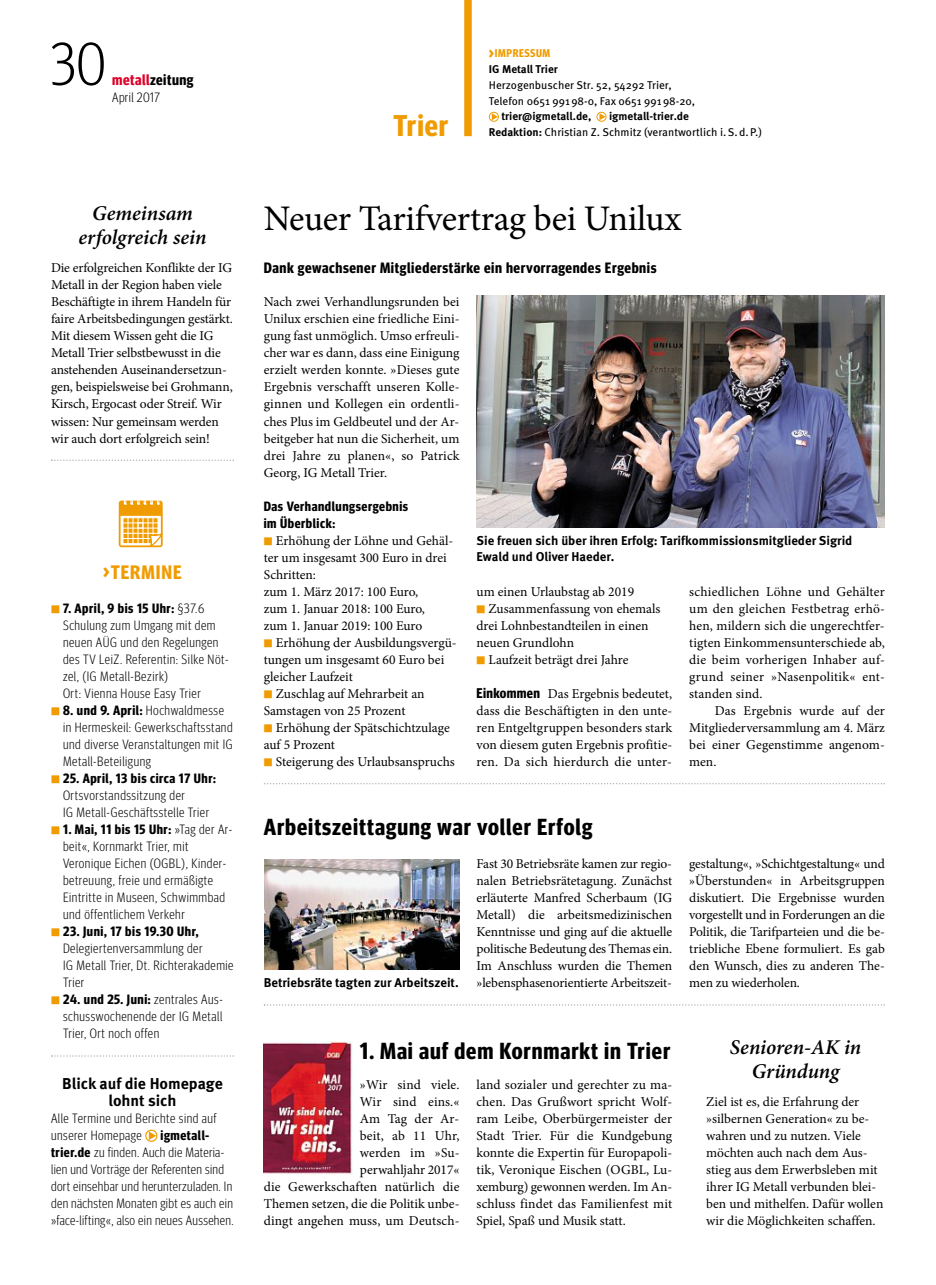
<style>
.page{position:relative;width:936px;height:1285px;background:#fff}
.page>*{position:absolute;margin:0;border:0;box-sizing:border-box;transform-origin:0 0}
.t1{font:300 60px "Meta Headline Cond OT";color:#000}
.t2{font:36px "Minion Pro";letter-spacing:-.01em;color:#000}
.t3{font:700 30px "Meta Headline Cond OT";letter-spacing:.03em;color:#f09c00}
.t4{font:700 23.25px "Meta Headline Cond OT";letter-spacing:.04em;color:#000}
.t5{font:italic 600 21px/24px "Minion Pro";letter-spacing:-.005em;color:#000;text-align:center}
.t6{font:700 19.5px "Meta Headline Cond OT";letter-spacing:.05em;color:#f09c00}
.t7{font:700 15.75px/17px "Meta OT";color:#000;text-align:center}
.t8{font:700 15px "Meta Headline Cond OT";letter-spacing:.04em;color:#000}
.t9{font:13.5px/17px "Minion Pro";color:#000}
.t10{font:300 13.5px/17px "Meta Headline Cond OT";letter-spacing:.04em;color:#000}
.t11{font:700 13.5px/17px "Meta Headline Cond OT";letter-spacing:.04em;color:#000}
.t12{font:700 12.75px/15.8px "Meta OT";color:#000}
.t13{font:11.25px/15.8px "Meta OT";color:#000}
.t14{font:700 11.25px "Meta OT";color:#000}
.t15{font:700 11.25px "Meta Headline Cond OT";letter-spacing:.05em;color:#f09c00}
.s1{color:#de0029}
.s2{font-family:"Meta OT";font-weight:700;font-size:10.5px;color:#f09c00}
.s3{font-weight:700}
.s4{font-size:15.75px}
.s5{font-family:"Meta Headline Cond OT";font-weight:700;font-size:14.1px}
</style>
<div class="page">
<svg style="left:51px;top:459px;width:183px;height:2px"></svg>
<svg style="left:51px;top:499px;width:183px;height:642px"></svg>
<div style="left:464px;top:0;width:7px;height:136px;background:#f09c00"></div>
<svg style="left:264px;top:783px;width:620px;height:1px"></svg>
<svg style="left:489px;top:112px;width:117px;height:10px"></svg>
<svg style="left:264px;top:1004px;width:620px;height:1px"></svg>
<img style="left:264px;top:859px;width:196px;height:110px">
<img style="left:476px;top:295px;width:408px;height:232px">
<img style="left:264px;top:1041px;width:88px;height:133px">
<h1 class="t1" style="left:50px;top:29px;width:58px">30</h1>
<p class="t8" style="left:112px;top:71px;width:83px"><span class="s1">metall</span>zeitung</p>
<p class="t10" style="left:112px;top:89px;width:49px">April 2017</p>
<h3 class="t5" style="left:78px;top:200px;width:129px">Gemeinsam erfolgreich sein</h3>
<p class="t9" style="left:51px;top:259px;width:183px">Die erfolgreichen Konflikte der IG Metall in der Region haben viele Beschäftigte in ihrem Handeln für faire Arbeitsbedingungen gestärkt.<br>Mit diesem Wissen geht die IG Metall Trier selbstbewusst in die anstehenden Auseinandersetzun&shy;gen, beispielsweise bei Grohmann, Kirsch, Ergocast oder Streif. Wir wissen: Nur gemeinsam werden wir auch dort erfolgreich sein!</p>
<h3 class="t6" style="left:103px;top:560px;width:80px">&gt;TERMINE</h3>
<p class="t10" style="left:63px;top:599px;width:167px;text-indent:-12px"><span class="s2">■</span> <span class="s3">7. April, 9 bis 15 Uhr:</span> §37.6<br>Schulung zum Umgang mit dem neuen AÜG und den Regelungen des TV LeiZ. Referentin: Silke Nöt&shy;zel, (IG Metall-Bezirk)<br>Ort: Vienna House Easy Trier</p>
<p class="t10" style="left:63px;top:701px;width:171px;text-indent:-12px"><span class="s2">■</span> <span class="s3">8. und 9. April:</span> Hochwaldmesse in Hermeskeil: Gewerkschaftsstand und diverse Veranstaltungen mit IG<br>Metall-Beteiligung</p>
<p class="t10" style="left:63px;top:769px;width:154px;text-indent:-12px"><span class="s2">■</span> <span class="s3">25. April, 13 bis circa 17 Uhr:<br></span>Ortsvorstandssitzung der<br>IG Metall-Geschäftsstelle Trier</p>
<p class="t10" style="left:63px;top:820px;width:171px;text-indent:-12px"><span class="s2">■</span> <span class="s3">1. Mai, 11 bis 15 Uhr:</span> »Tag der Ar&shy;beit«, Kornmarkt Trier, mit<br>Veronique Eichen (OGBL), Kinder&shy;betreuung, freie und ermäßigte<br>Eintritte in Museen, Schwimmbad und öffentlichem Verkehr</p>
<p class="t10" style="left:63px;top:922px;width:172px;text-indent:-12px"><span class="s2">■</span> <span class="s3">23. Juni, 17 bis 19.30 Uhr,<br></span>Delegiertenversammlung der<br>IG Metall Trier, Dt. Richterakademie<br>Trier</p>
<p class="t10" style="left:63px;top:990px;width:161px;text-align:justify;text-indent:-12px"><span class="s2">■</span> <span class="s3">24. und 25. Juni:</span> zentrales Aus&shy;schusswochenende der IG Metall Trier, Ort noch offen</p>
<p class="t7" style="left:62px;top:1075px;width:162px">Blick auf die Homepage lohnt sich</p>
<p class="t10" style="left:51px;top:1109px;width:167px">Alle Termine und Berichte sind auf unserer Homepage</p>
<p class="t10" style="left:51px;top:1126px;width:184px;text-indent:109px"><span class="s3">igmetall&shy;trier.de</span> zu finden. Auch die Materia&shy;lien und Vorträge der Referenten sind dort einsehbar und herunterzuladen. In den nächsten Monaten gibt es auch ein »face-lifting«, also ein neues Aussehen.</p>
<h3 class="t3" style="left:393px;top:108px;width:56px">Trier</h3>
<p class="t15" style="left:489px;top:47px;width:63px"><span class="s4">&gt;</span>IMPRESSUM</p>
<p class="t14" style="left:489px;top:62px;width:70px">IG Metall Trier</p>
<p class="t13" style="left:489px;top:77px;width:208px">Herzogenbuscher Str. 52, 54292 Trier,<br>Telefon 0651 99198-0, Fax 0651 99198-20,</p>
<p class="t14" style="left:501px;top:110px;width:91px">trier@igmetall.de,</p>
<p class="t13" style="left:489px;top:108px;width:274px;text-indent:120px"><span class="s3">igmetall-trier.de<br>Redaktion:</span> Christian Z. Schmitz (verantwortlich i.S.d.P.)</p>
<h2 class="t2" style="left:264px;top:197px;width:419px">Neuer Tarifvertrag bei Unilux</h2>
<p class="t8" style="left:264px;top:259px;width:394px">Dank gewachsener Mitgliederstärke ein hervorragendes Ergebnis</p>
<p class="t9" style="left:264px;top:293px;width:197px;text-align:justify">Nach zwei Verhandlungsrunden bei Unilux erschien eine friedliche Eini&shy;gung fast unmöglich. Umso erfreuli&shy;cher war es dann, dass eine Einigung erzielt werden konnte. »Dieses gute Ergebnis verschafft unseren Kolle&shy;ginnen und Kollegen ein ordentli&shy;ches Plus im Geldbeutel und der Ar&shy;beitgeber hat nun die Sicherheit, um drei Jahre zu planen«, so Patrick Georg, IG Metall Trier.</p>
<p class="t11" style="left:264px;top:497px;width:146px">Das Verhandlungsergebnis im Überblick:</p>
<p class="t9" style="left:264px;top:531px;width:191px"><span class="s2">■</span> Erhöhung der Löhne und Gehäl&shy;ter um insgesamt 300 Euro in drei<br>Schritten:<br>zum 1. März 2017: 100 Euro,<br>zum 1. Januar 2018: 100 Euro,<br>zum 1. Januar 2019: 100 Euro</p>
<p class="t9" style="left:264px;top:633px;width:194px"><span class="s2">■</span> Erhöhung der Ausbildungsvergü&shy;tungen um insgesamt 60 Euro bei gleicher Laufzeit</p>
<p class="t9" style="left:264px;top:684px;width:162px"><span class="s2">■</span> Zuschlag auf Mehrarbeit an<br>Samstagen von 25 Prozent</p>
<p class="t9" style="left:264px;top:718px;width:187px"><span class="s2">■</span> Erhöhung der Spätschichtzulage auf 5 Prozent</p>
<p class="t9" style="left:264px;top:752px;width:192px"><span class="s2">■</span> Steigerung des Urlaubsanspruchs</p>
<p class="t12" style="left:476px;top:532px;width:377px">Sie freuen sich über ihren Erfolg: Tarifkommissionsmitglieder Sigrid<br>Ewald und Oliver Haeder.</p>
<p class="t9" style="left:476px;top:582px;width:159px">um einen Urlaubstag ab 2019</p>
<p class="t9" style="left:476px;top:599px;width:185px"><span class="s2">■</span> Zusammenfassung von ehemals drei Lohnbestandteilen in einen neuen Grundlohn</p>
<p class="t9" style="left:476px;top:650px;width:153px"><span class="s2">■</span> Laufzeit beträgt drei Jahre</p>
<p class="t9" style="left:476px;top:684px;width:197px;text-align:justify"><span class="s5">Einkommen</span> Das Ergebnis bedeutet, dass die Beschäftigten in den unte&shy;ren Entgeltgruppen besonders stark von diesem guten Ergebnis profitie&shy;ren. Da sich hierdurch die unter-</p>
<p class="t9" style="left:689px;top:582px;width:197px;text-align:justify">schiedlichen Löhne und Gehälter um den gleichen Festbetrag erhö&shy;hen, mildern sich die ungerechtfer&shy;tigten Einkommensunterschiede ab, die beim vorherigen Inhaber auf&shy;grund seiner »Nasenpolitik« ent&shy;standen sind.</p>
<p class="t9" style="left:689px;top:701px;width:197px;text-align:justify;text-indent:26px">Das Ergebnis wurde auf der Mitgliederversammlung am 4. März bei einer Gegenstimme angenom&shy;men.</p>
<h3 class="t4" style="left:264px;top:813px;width:330px">Arbeitszeittagung war voller Erfolg</h3>
<p class="t12" style="left:264px;top:974px;width:196px">Betriebsräte tagten zur Arbeitszeit.</p>
<p class="t9" style="left:476px;top:854px;width:197px;text-align:justify">Fast 30 Betriebsräte kamen zur regio&shy;nalen Betriebsrätetagung. Zunächst erläuterte Manfred Scherbaum (IG Metall) die arbeitsmedizinischen Kenntnisse und ging auf die aktuelle politische Bedeutung des Themas ein.<br>Im Anschluss wurden die Themen »lebensphasenorientierte Arbeitszeit-</p>
<p class="t9" style="left:689px;top:854px;width:197px;text-align:justify">gestaltung«, »Schichtgestaltung« und »Überstunden« in Arbeitsgruppen diskutiert. Die Ergebnisse wurden vorgestellt und in Forderungen an die Politik, die Tarifparteien und die be&shy;triebliche Ebene formuliert. Es gab den Wunsch, dies zu anderen The&shy;men zu wiederholen.</p>
<h3 class="t4" style="left:360px;top:1037px;width:312px">1. Mai auf dem Kornmarkt in Trier</h3>
<p class="t9" style="left:264px;top:1075px;width:197px;text-align:right">»Wir sind viele.<br>Wir sind eins.«<br>Am Tag der Ar-<br>beit, ab 11 Uhr,<br>werden im »Su-<br>perwahljahr 2017«<br>die Gewerkschaften natürlich die<br>Themen setzen, die die Politik unbe&shy;dingt angehen muss, um Deutsch-</p>
<p class="t9" style="left:476px;top:1075px;width:197px;text-align:justify">land sozialer und gerechter zu ma&shy;chen. Das Grußwort spricht Wolf&shy;ram Leibe, Oberbürgermeister der Stadt Trier. Für die Kundgebung konnte die Expertin für Europapoli&shy;tik, Veronique Eischen (OGBL, Lu&shy;xemburg) gewonnen werden. Im An&shy;schluss findet das Familienfest mit Spiel, Spaß und Musik statt.</p>
<h3 class="t5" style="left:729px;top:1034px;width:133px">Senioren-AK in<br>Gründung</h3>
<p class="t9" style="left:706px;top:1092px;width:179px">Ziel ist es, die Erfahrung der »silbernen Generation« zu be&shy;wahren und zu nutzen. Viele möchten auch nach dem Aus&shy;stieg aus dem Erwerbsleben mit ihrer IG Metall verbunden blei&shy;ben und mithelfen. Dafür wollen wir die Möglichkeiten schaffen.</p>
</div>
